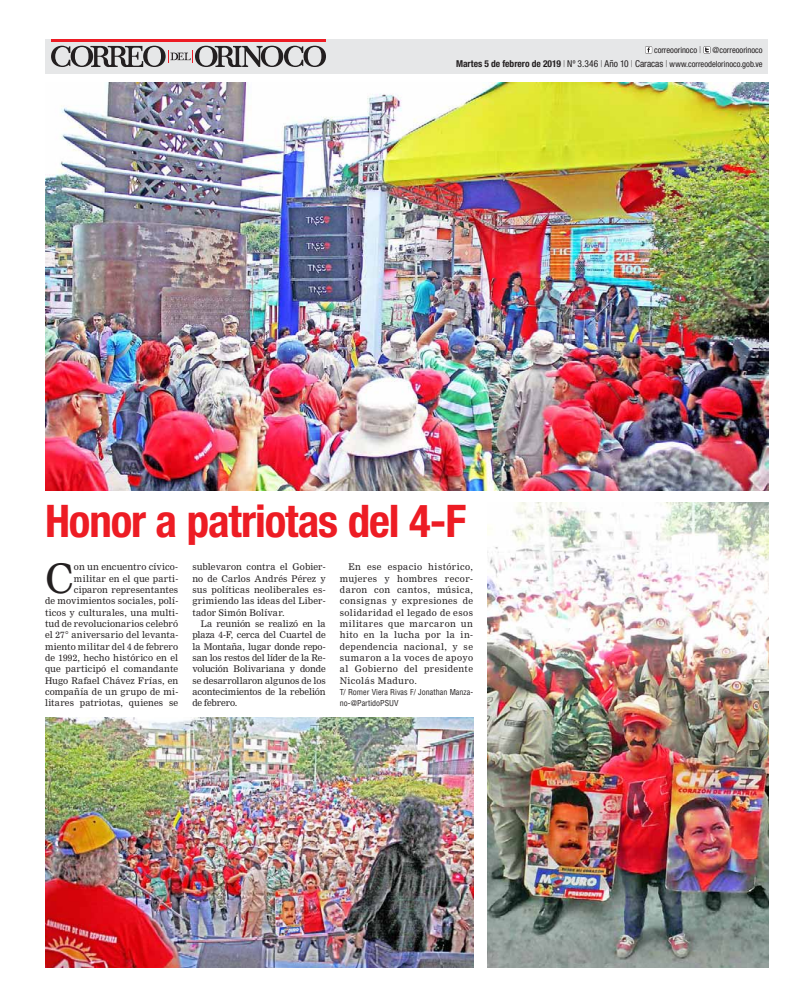
<style>
.page{position:relative;width:808px;height:1007px;background:#fff}
.page>*{position:absolute;margin:0;border:0;box-sizing:border-box;transform-origin:0 0}
.t1{font:700 condensed 45px "Helvetica Neue";letter-spacing:-.025em;color:#ed1c24}
.t2{font:39.7px "Nimrod MT Std";color:#231f20}
.t3{font:9px/11.3px "Nimrod MT Std";letter-spacing:.015em;color:#231f20;text-align:justify}
.t4{font:condensed 8.5px/14px "Helvetica Neue";color:#231f20;text-align:right}
.t5{font:condensed 8px/11.3px "Helvetica";letter-spacing:.005em;color:#231f20}
.s1{font-weight:100;font-size:9.5px}
.s2{font-weight:700;font-size:9.5px}
.s3{font-size:9.5px}
</style>
<div class="page">
<div style="left:45px;top:40px;width:723px;height:34px;background:#e6e7e8"></div>
<hr style="left:51px;top:40px;width:275px;height:2px;background:#ed1c24">
<svg style="left:51px;top:46px;width:275px;height:21px"></svg>
<svg style="left:645px;top:47px;width:7px;height:6px"></svg>
<svg style="left:703px;top:46px;width:7px;height:7px"></svg>
<svg style="left:704px;top:47px;width:6px;height:6px"></svg>
<img style="left:45px;top:82px;width:723px;height:408px">
<img style="left:488px;top:502px;width:280px;height:465px">
<img style="left:45px;top:717px;width:428px;height:250px">
<p class="t4" style="left:456px;top:44px;width:308px">correoorinoco <span class="s1">|</span> @correoorinoco<br><span class="s2">Martes 5 de febrero de 2019</span> <span class="s1">|</span> <span class="s3">Nº 3.346</span> <span class="s1">|</span> <span class="s3">Año 10</span> <span class="s1">|</span> <span class="s3">Caracas</span> <span class="s1">|</span> www.correodelorinoco.gob.ve</p>
<h1 class="t1" style="left:45px;top:505px;width:423px">Honor a patriotas del 4-F</h1>
<h2 class="t2" style="left:45px;top:559px;width:30px">C</h2>
<p class="t3" style="left:45px;top:561px;width:135px;text-align:right">on un encuentro cívico&shy;militar en el que parti&shy;ciparon representantes<br>de movimientos sociales, polí&shy;ticos y culturales, una multi&shy;tud de revolucionarios celebró el 27° aniversario del levanta&shy;miento militar del 4 de febrero de 1992, hecho histórico en el que participó el comandante<br>Hugo Rafael Chávez Frías, en compañía de un grupo de mi&shy;litares patriotas, quienes se</p>
<p class="t3" style="left:192px;top:562px;width:135px">sublevaron contra el Gobier&shy;no de Carlos Andrés Pérez y sus políticas neoliberales es&shy;grimiendo las ideas del Liber&shy;tador Simón Bolívar.</p>
<p class="t3" style="left:192px;top:618px;width:135px;text-indent:9px">La reunión se realizó en la plaza 4-F, cerca del Cuartel de la Montaña, lugar donde repo&shy;san los restos del líder de la Re&shy;volución Bolivariana y donde se desarrollaron algunos de los acontecimientos de la rebelión de febrero.</p>
<p class="t3" style="left:340px;top:562px;width:135px;text-indent:9px">En ese espacio histórico, mujeres y hombres recor&shy;daron con cantos, música, consignas y expresiones de solidaridad el legado de esos militares que marcaron un hito en la lucha por la in&shy;dependencia nacional, y se sumaron a la voces de apoyo al Gobierno del presidente Nicolás Maduro.</p>
<p class="t5" style="left:340px;top:686px;width:135px">T/ Romer Viera Rivas F/ Jonathan Manza&shy;no-@PartidoPSUV</p>
</div>
